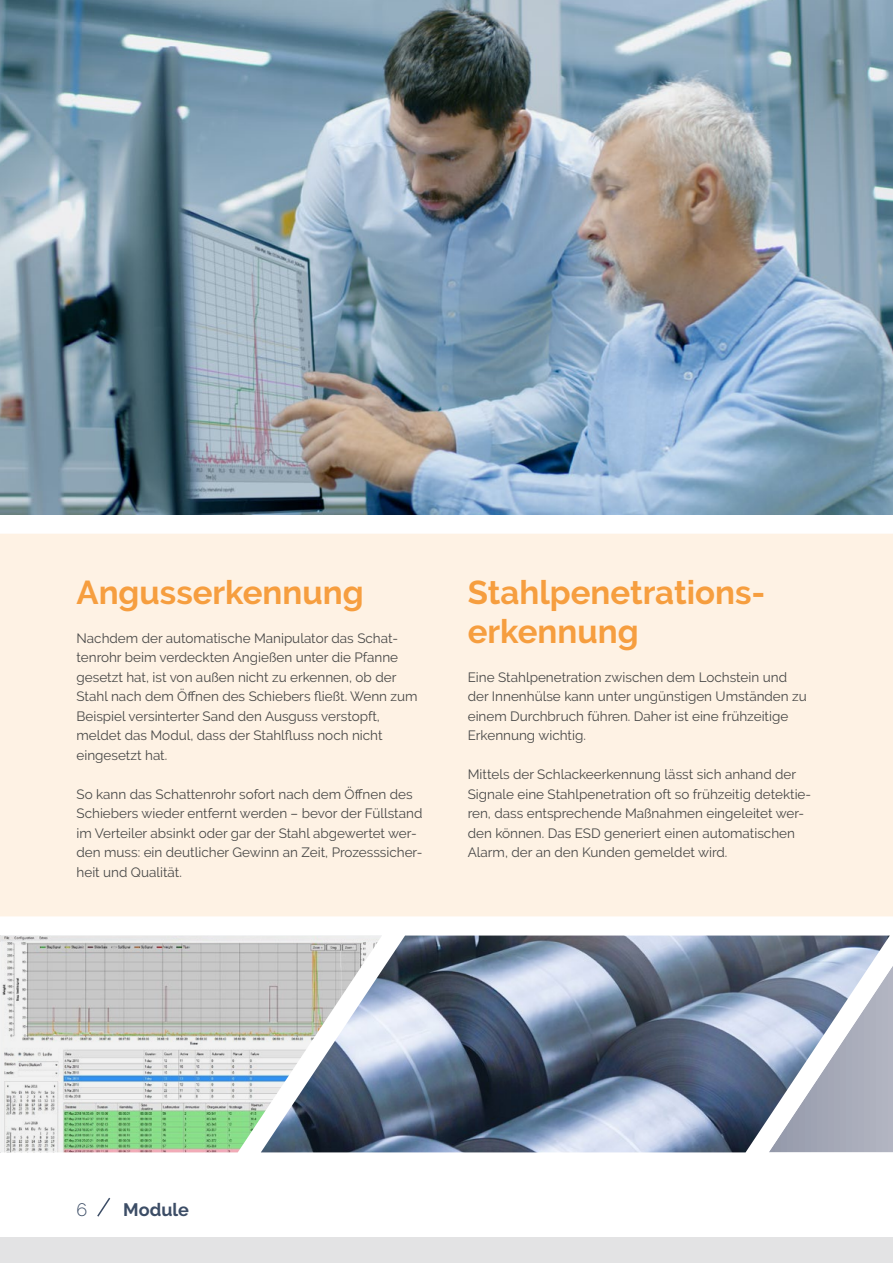
<style>
.page{position:relative;width:893px;height:1263px;background:#fff}
.page>*{position:absolute;margin:0;border:0;box-sizing:border-box;transform-origin:0 0}
.t1{font:700 33px/39px "Raleway";color:#f69e3f}
.t2{font:700 18px "Raleway";color:#3c4d66}
.t3{font:300 18px "Raleway";color:#3c4d66}
.t4{font:13.5px/19.5px "Raleway";color:#494948}
</style>
<div class="page">
<img style="left:1px;top:935px;width:260px;height:217px">
<img style="left:261px;top:935px;width:629px;height:217px">
<div style="left:0;top:534px;width:893px;height:382px;background:#fef2e4"></div>
<img style="left:0;top:0;width:893px;height:514px">
<svg style="left:97px;top:1197px;width:14px;height:20px"></svg>
<svg style="left:769px;top:965px;width:124px;height:187px"></svg>
<div style="left:0;top:1237px;width:893px;height:26px;background:#e3e3e4"></div>
<hr style="left:0;top:935px;width:1px;height:217px;background:#f2f2f2">
<h1 class="t1" style="left:77px;top:573px;width:289px">Angusserkennung</h1>
<p class="t4" style="left:77px;top:628px;width:343px">Nachdem der automatische Manipulator das Schat&shy;tenrohr beim verdeckten Angießen unter die Pfanne gesetzt hat, ist von außen nicht zu erkennen, ob der Stahl nach dem Öffnen des Schiebers fließt. Wenn zum Beispiel versinterter Sand den Ausguss verstopft, meldet das Modul, dass der Stahlfluss noch nicht eingesetzt hat.</p>
<p class="t4" style="left:77px;top:784px;width:347px">So kann das Schattenrohr sofort nach dem Öffnen des Schiebers wieder entfernt werden – bevor der Füllstand im Verteiler absinkt oder gar der Stahl abgewertet wer&shy;den muss: ein deutlicher Gewinn an Zeit, Prozesssicher&shy;heit und Qualität.</p>
<h1 class="t1" style="left:468px;top:573px;width:299px">Stahlpenetrations&shy;erkennung</h1>
<p class="t4" style="left:468px;top:667px;width:341px">Eine Stahlpenetration zwischen dem Lochstein und der Innenhülse kann unter ungünstigen Umständen zu einem Durchbruch führen. Daher ist eine frühzeitige Erkennung wichtig.</p>
<p class="t4" style="left:468px;top:765px;width:345px">Mittels der Schlackeerkennung lässt sich anhand der Signale eine Stahlpenetration oft so frühzeitig detektie&shy;ren, dass entsprechende Maßnahmen eingeleitet wer&shy;den können. Das ESD generiert einen automatischen Alarm, der an den Kunden gemeldet wird.</p>
<h2 class="t3" style="left:77px;top:1203px;width:12px">6</h2>
<h2 class="t2" style="left:123px;top:1200px;width:67px">Module</h2>
</div>
